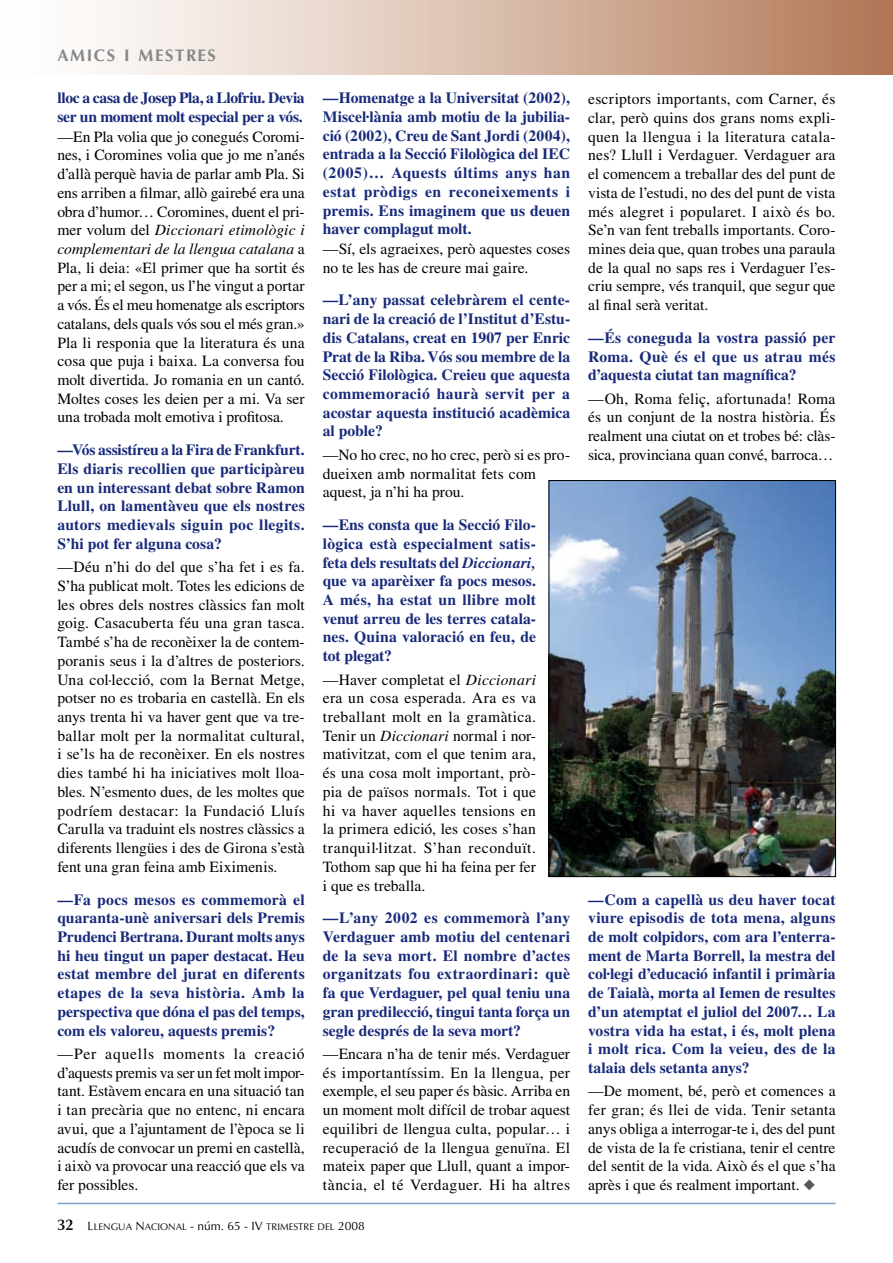
<style>
.page{position:relative;width:893px;height:1263px;background:#fff}
.page>*{position:absolute;margin:0;border:0;box-sizing:border-box;transform-origin:0 0}
.t1{font:16.8px "Optima LT Std Bold SC800";letter-spacing:.095em;color:#87888a}
.t2{font:15.6px/18.8px "Times";color:#000;text-align:justify}
.t3{font:700 15.6px/18.8px "Times";letter-spacing:.005em;color:#182a7a;text-align:justify}
.t4{font:700 15.6px/18.8px "Times";letter-spacing:-.025em;color:#182a7a}
.t5{font:9.6px "Optima LT Std SC800";color:#000}
.s1{font-style:italic}
.s2{font-family:"Optima LT Std";font-weight:600;font-size:15.6px}
.s3{font-size:12px}
.s4{font-family:"Optima LT Std";font-size:12px}
.s5{color:#58585a}
</style>
<div class="page">
<div style="left:0;top:0;width:893px;height:74px;background:linear-gradient(to right,#fff,#b47a5a)"></div>
<hr style="left:57px;top:1203px;width:779px;height:1px;background:#7da1c7">
<hr style="left:892px;top:0;width:1px;height:74px;background:#b17456">
<img style="left:551px;top:482px;width:283px;height:393px">
<div style="left:549px;top:480px;width:287px;height:397px;border:1px solid #000"></div>
<p class="t1" style="left:57px;top:45px;width:160px">AMICS I MESTRES</p>
<p class="t4" style="left:57px;top:88px;width:249px">lloc a casa de Josep Pla, a Llofriu. Devia ser un moment molt especial per a vós.</p>
<p class="t2" style="left:57px;top:127px;width:249px">—En Pla volia que jo conegués Coromi&shy;nes, i Coromines volia que jo me n’anés d’allà perquè havia de parlar amb Pla. Si ens arriben a filmar, allò gairebé era una obra d’humor… Coromines, duent el pri&shy;mer volum del <span class="s1">Diccionari etimològic i complementari de la llengua catalana</span> a Pla, li deia: «El primer que ha sortit és per a mi; el segon, us l’he vingut a portar a vós. És el meu homenatge als escriptors catalans, dels quals vós sou el més gran.» Pla li responia que la literatura és una cosa que puja i baixa. La conversa fou molt divertida. Jo romania en un cantó.<br>Moltes coses les deien per a mi. Va ser una trobada molt emotiva i profitosa.</p>
<p class="t3" style="left:57px;top:440px;width:249px">—Vós assistíreu a la Fira de Frankfurt.<br>Els diaris recollien que participàreu en un interessant debat sobre Ramon Llull, on lamentàveu que els nostres autors medievals siguin poc llegits.<br>S’hi pot fer alguna cosa?</p>
<p class="t2" style="left:57px;top:557px;width:249px">—Déu n’hi do del que s’ha fet i es fa.<br>S’ha publicat molt. Totes les edicions de les obres dels nostres clàssics fan molt goig. Casacuberta féu una gran tasca.<br>També s’ha de reconèixer la de contem&shy;poranis seus i la d’altres de posteriors.<br>Una col·lecció, com la Bernat Metge, potser no es trobaria en castellà. En els anys trenta hi va haver gent que va tre&shy;ballar molt per la normalitat cultural, i se’ls ha de reconèixer. En els nostres dies també hi ha iniciatives molt lloa&shy;bles. N’esmento dues, de les moltes que podríem destacar: la Fundació Lluís Carulla va traduint els nostres clàssics a diferents llengües i des de Girona s’està fent una gran feina amb Eiximenis.</p>
<p class="t3" style="left:57px;top:889px;width:249px">—Fa pocs mesos es commemorà el quaranta-unè aniversari dels Premis Prudenci Bertrana. Durant molts anys hi heu tingut un paper destacat. Heu estat membre del jurat en diferents etapes de la seva història. Amb la perspectiva que dóna el pas del temps, com els valoreu, aquests premis?</p>
<p class="t2" style="left:57px;top:1044px;width:249px">—Per aquells moments la creació d’aquests premis va ser un fet molt impor&shy;tant. Estàvem encara en una situació tan i tan precària que no entenc, ni encara avui, que a l’ajuntament de l’època se li acudís de convocar un premi en castellà, i això va provocar una reacció que els va fer possibles.</p>
<p class="t3" style="left:323px;top:88px;width:249px">—Homenatge a la Universitat (2002), Miscel·lània amb motiu de la jubilia&shy;ció (2002), Creu de Sant Jordi (2004), entrada a la Secció Filològica del IEC (2005)… Aquests últims anys han estat pròdigs en reconeixements i premis. Ens imaginem que us deuen haver complagut molt.</p>
<p class="t2" style="left:323px;top:239px;width:249px">—Sí, els agraeixes, però aquestes coses no te les has de creure mai gaire.</p>
<p class="t3" style="left:323px;top:290px;width:249px">—L’any passat celebràrem el cente&shy;nari de la creació de l’Institut d’Estu&shy;dis Catalans, creat en 1907 per Enric Prat de la Riba. Vós sou membre de la Secció Filològica. Creieu que aquesta commemoració haurà servit per a acostar aquesta institució acadèmica al poble?</p>
<p class="t2" style="left:323px;top:445px;width:249px;text-align:left">—No ho crec, no ho crec, però si es pro&shy;dueixen amb normalitat fets com aquest, ja n’hi ha prou.</p>
<p class="t3" style="left:323px;top:515px;width:215px">—Ens consta que la Secció Filo&shy;lògica està especialment satis&shy;feta dels resultats del <span class="s1">Diccionari, </span>que va aparèixer fa pocs mesos.<br>A més, ha estat un llibre molt venut arreu de les terres catala&shy;nes. Quina valoració en feu, de tot plegat?</p>
<p class="t2" style="left:323px;top:670px;width:215px">—Haver completat el <span class="s1">Diccionari </span>era un cosa esperada. Ara es va treballant molt en la gramàtica.<br>Tenir un <span class="s1">Diccionari</span> normal i nor&shy;mativitzat, com el que tenim ara, és una cosa molt important, prò&shy;pia de països normals. Tot i que hi va haver aquelles tensions en la primera edició, les coses s’han tranquil·litzat. S’han reconduït.<br>Tothom sap que hi ha feina per fer i que es treballa.</p>
<p class="t3" style="left:323px;top:908px;width:249px">—L’any 2002 es commemorà l’any Verdaguer amb motiu del centenari de la seva mort. El nombre d’actes organitzats fou extraordinari: què fa que Verdaguer, pel qual teniu una gran predilecció, tingui tanta força un segle després de la seva mort?</p>
<p class="t2" style="left:323px;top:1044px;width:249px">—Encara n’ha de tenir més. Verdaguer és importantíssim. En la llengua, per exemple, el seu paper és bàsic. Arriba en un moment molt difícil de trobar aquest equilibri de llengua culta, popular… i recuperació de la llengua genuïna. El mateix paper que Llull, quant a impor&shy;tància, el té Verdaguer. Hi ha altres</p>
<p class="t5" style="left:57px;top:1221px;width:309px"><span class="s2">32</span> <span class="s3">L</span>LENGUA <span class="s3">N</span>ACIONAL <span class="s4">- núm. 65 -</span> <span class="s3">IV</span> TRIMESTRE DEL <span class="s3">2008</span></p>
<p class="t2" style="left:588px;top:89px;width:249px">escriptors importants, com Carner, és clar, però quins dos grans noms expli&shy;quen la llengua i la literatura catala&shy;nes? Llull i Verdaguer. Verdaguer ara el comencem a treballar des del punt de vista de l’estudi, no des del punt de vista més alegret i popularet. I això és bo.<br>Se’n van fent treballs importants. Coro&shy;mines deia que, quan trobes una paraula de la qual no saps res i Verdaguer l’es&shy;criu sempre, vés tranquil, que segur que al final serà veritat.</p>
<p class="t3" style="left:588px;top:328px;width:249px">—És coneguda la vostra passió per Roma. Què és el que us atrau més d’aquesta ciutat tan magnífica?</p>
<p class="t2" style="left:588px;top:389px;width:249px">—Oh, Roma feliç, afortunada! Roma és un conjunt de la nostra història. És realment una ciutat on et trobes bé: clàs&shy;sica, provinciana quan convé, barroca…</p>
<p class="t3" style="left:588px;top:889px;width:249px">—Com a capellà us deu haver tocat viure episodis de tota mena, alguns de molt colpidors, com ara l’enterra&shy;ment de Marta Borrell, la mestra del col·legi d’educació infantil i primària de Taialà, morta al Iemen de resultes d’un atemptat el juliol del 2007… La vostra vida ha estat, i és, molt plena i molt rica. Com la veieu, des de la talaia dels setanta anys?</p>
<p class="t2" style="left:588px;top:1082px;width:249px">—De moment, bé, però et comences a fer gran; és llei de vida. Tenir setanta anys obliga a interrogar-te i, des del punt de vista de la fe cristiana, tenir el centre del sentit de la vida. Això és el que s’ha après i que és realment important. <span class="s5">◆</span></p>
</div>
